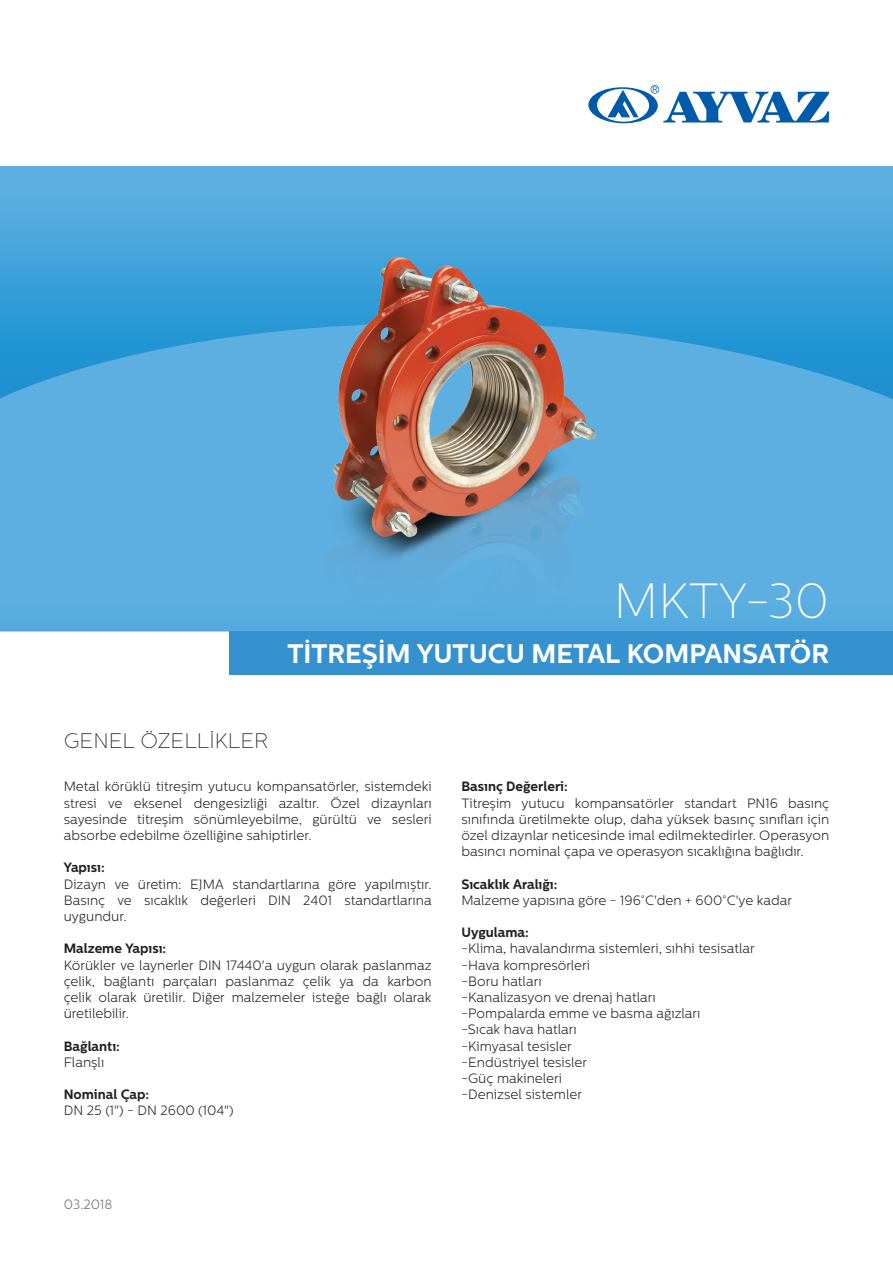
<style>
.page{position:relative;width:893px;height:1263px;background:#fff}
.page>*{position:absolute;margin:0;border:0;box-sizing:border-box;transform-origin:0 0}
.t1{font:100 49.35px "Centrale Sans";color:#fff}
.t2{font:700 26.85px "Centrale Sans";color:#fff}
.t3{font:100 21px "Centrale Sans";color:#231f20}
.t4{font:300 13.5px/16.2px "Centrale Sans";color:#231f20;text-align:justify}
.t5{font:700 13.5px "Centrale Sans";color:#231f20}
.t6{font:300 13.5px "Centrale Sans";color:#6c6d70}
</style>
<div class="page">
<svg style="left:588px;top:85px;width:241px;height:39px"></svg>
<svg style="left:0;top:166px;width:893px;height:157px;background:#4aa6dc"></svg>
<svg style="left:0;top:323px;width:893px;height:308px;background:#56acdf"></svg>
<div style="left:230px;top:631px;width:663px;height:43px;background:#3692cf"></div>
<img style="left:321px;top:258px;width:274px;height:360px">
<p class="t1" style="left:614px;top:573px;width:217px">MKTY-30</p>
<p class="t2" style="left:287px;top:638px;width:543px">TİTREŞİM YUTUCU METAL KOMPANSATÖR</p>
<p class="t3" style="left:64px;top:729px;width:206px">GENEL ÖZELLİKLER</p>
<p class="t4" style="left:64px;top:778px;width:369px">Metal körüklü titreşim yutucu kompansatörler, sistemdeki stresi ve eksenel dengesizliği azaltır. Özel dizaynları sayesinde titreşim sönümleyebilme, gürültü ve sesleri absorbe edebilme özelliğine sahiptirler.</p>
<p class="t5" style="left:64px;top:860px;width:42px">Yapısı:</p>
<p class="t4" style="left:64px;top:876px;width:369px">Dizayn ve üretim: EJMA standartlarına göre yapılmıştır.<br>Basınç ve sıcaklık değerleri DIN 2401 standartlarına uygundur.</p>
<p class="t5" style="left:64px;top:941px;width:104px">Malzeme Yapısı:</p>
<p class="t4" style="left:64px;top:957px;width:369px">Körükler ve laynerler DIN 17440'a uygun olarak paslanmaz çelik, bağlantı parçaları paslanmaz çelik ya da karbon çelik olarak üretilir. Diğer malzemeler isteğe bağlı olarak üretilebilir.</p>
<p class="t5" style="left:64px;top:1038px;width:58px">Bağlantı:</p>
<p class="t4" style="left:64px;top:1054px;width:42px">Flanşlı</p>
<p class="t5" style="left:64px;top:1086px;width:87px">Nominal Çap:</p>
<p class="t4" style="left:64px;top:1102px;width:171px">DN 25 (1") - DN 2600 (104")</p>
<p class="t5" style="left:461px;top:779px;width:108px">Basınç Değerleri:</p>
<p class="t4" style="left:461px;top:795px;width:369px">Titreşim yutucu kompansatörler standart PN16 basınç sınıfında üretilmekte olup, daha yüksek basınç sınıfları için özel dizaynlar neticesinde imal edilmektedirler. Operasyon basıncı nominal çapa ve operasyon sıcaklığına bağlıdır.</p>
<p class="t5" style="left:461px;top:876px;width:98px">Sıcaklık Aralığı:</p>
<p class="t4" style="left:461px;top:892px;width:332px">Malzeme yapısına göre - 196°C'den + 600°C'ye kadar</p>
<p class="t5" style="left:461px;top:924px;width:69px">Uygulama:</p>
<p class="t4" style="left:461px;top:940px;width:295px">-Klima, havalandırma sistemleri, sıhhi tesisatlar</p>
<p class="t4" style="left:461px;top:957px;width:130px">-Hava kompresörleri</p>
<p class="t4" style="left:461px;top:973px;width:82px">-Boru hatları</p>
<p class="t4" style="left:461px;top:989px;width:196px">-Kanalizasyon ve drenaj hatları</p>
<p class="t4" style="left:461px;top:1005px;width:241px">-Pompalarda emme ve basma ağızları</p>
<p class="t4" style="left:461px;top:1021px;width:117px">-Sıcak hava hatları</p>
<p class="t4" style="left:461px;top:1038px;width:112px">-Kimyasal tesisler</p>
<p class="t4" style="left:461px;top:1054px;width:127px">-Endüstriyel tesisler</p>
<p class="t4" style="left:461px;top:1070px;width:102px">-Güç makineleri</p>
<p class="t4" style="left:461px;top:1086px;width:122px">-Denizsel sistemler</p>
<p class="t6" style="left:64px;top:1197px;width:50px">03.2018</p>
</div>
